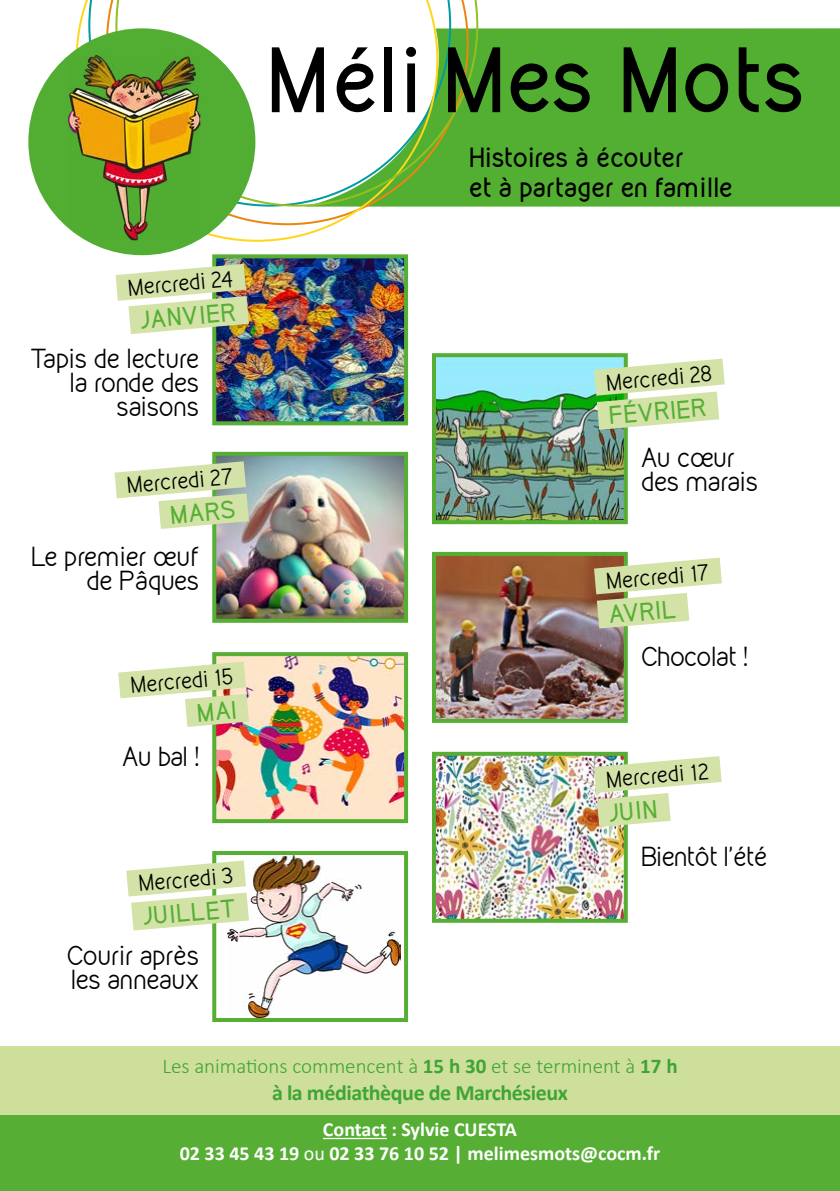
<style>
.page{position:relative;width:840px;height:1191px;background:#fff}
.page>*{position:absolute;margin:0;border:0;box-sizing:border-box;transform-origin:0 0}
.t1{font:700 80px "Kirvy";letter-spacing:-.005em;color:#000}
.t2{font:24px/24px "Kirvy";letter-spacing:-.03em;color:#000;text-align:right}
.t3{font:700 24px/30px "Kirvy";color:#000}
.t4{font:700 22px "Kirvy";color:#56af34}
.t5{font:700 22px "Calibri";letter-spacing:-.02em;color:#3fa535}
.t6{font:300 21px "Calibri";color:#3fa535}
.t7{font:20px "Kirvy";color:#000}
.t8{font:700 20px/24px "Calibri";color:#fff;text-align:center}
.s1{font-weight:700}
.s2{font-weight:400}
</style>
<div class="page">
<div style="left:0;top:1046px;width:839px;height:75px;background:#cedf9b"></div>
<div style="left:478px;top:28px;width:361px;height:179px;background:#53af32"></div>
<svg style="left:76px;top:0;width:291px;height:242px"></svg>
<svg style="left:115px;top:0;width:363px;height:207px"></svg>
<div style="left:28px;top:28px;width:227px;height:227px;background:#52ae32;border-radius:50%"></div>
<img style="left:68px;top:55px;width:132px;height:185px">
<div style="left:0;top:1115px;width:839px;height:76px;background:#56af34"></div>
<hr style="left:323px;top:1137px;width:63px;height:2px;background:#fff">
<img style="left:217px;top:259px;width:186px;height:161px">
<div style="left:212px;top:254px;width:196px;height:171px;border:4px solid #56af34"></div>
<svg style="left:116px;top:264px;width:133px;height:70px"></svg>
<img style="left:217px;top:457px;width:186px;height:161px">
<div style="left:212px;top:452px;width:196px;height:171px;border:4px solid #56af34"></div>
<svg style="left:114px;top:461px;width:135px;height:68px"></svg>
<img style="left:217px;top:657px;width:186px;height:161px">
<div style="left:212px;top:652px;width:196px;height:171px;border:4px solid #56af34"></div>
<img style="left:437px;top:358px;width:185px;height:161px">
<div style="left:432px;top:353px;width:195px;height:171px;border:4px solid #56af34"></div>
<img style="left:437px;top:757px;width:185px;height:160px">
<div style="left:432px;top:752px;width:195px;height:170px;border:4px solid #56af34"></div>
<svg style="left:593px;top:756px;width:128px;height:71px"></svg>
<svg style="left:593px;top:359px;width:131px;height:71px"></svg>
<img style="left:437px;top:557px;width:185px;height:161px">
<div style="left:432px;top:552px;width:195px;height:171px;border:4px solid #56af34"></div>
<svg style="left:593px;top:557px;width:128px;height:71px"></svg>
<img style="left:227px;top:856px;width:173px;height:161px">
<div style="left:212px;top:851px;width:196px;height:171px;border:4px solid #56af34"></div>
<svg style="left:126px;top:860px;width:123px;height:70px"></svg>
<svg style="left:118px;top:661px;width:131px;height:66px"></svg>
<h1 class="t1" style="left:268px;top:25px;width:540px">Méli Mes Mots</h1>
<p class="t7" style="left:127px;top:274px;width:107px;rotate:-5deg">Mercredi 24</p>
<p class="t4" style="left:139px;top:305px;width:97px;rotate:-5deg">JANVIER</p>
<p class="t2" style="left:31px;top:346px;width:171px">Tapis de lecture la ronde des saisons</p>
<p class="t7" style="left:126px;top:472px;width:108px;rotate:-5deg">Mercredi 27</p>
<p class="t4" style="left:169px;top:500px;width:67px;rotate:-5deg">MARS</p>
<p class="t2" style="left:31px;top:544px;width:170px">Le premier œuf de Pâques</p>
<p class="t7" style="left:129px;top:672px;width:105px;rotate:-5deg">Mercredi 15</p>
<p class="t2" style="left:122px;top:744px;width:79px">Au bal !</p>
<p class="t7" style="left:137px;top:870px;width:97px;rotate:-5deg">Mercredi 3</p>
<p class="t4" style="left:142px;top:901px;width:95px;rotate:-5deg">JUILLET</p>
<p class="t2" style="left:67px;top:943px;width:134px;text-align:left">Courir après les anneaux</p>
<p class="t3" style="left:469px;top:142px;width:265px">Histoires à écouter<br>et à partager en famille</p>
<p class="t7" style="left:605px;top:369px;width:108px;rotate:-5deg">Mercredi 28</p>
<p class="t4" style="left:607px;top:400px;width:99px;rotate:-5deg">FÉVRIER</p>
<p class="t2" style="left:640px;top:445px;width:119px;text-align:left">Au cœur des marais</p>
<p class="t7" style="left:605px;top:568px;width:105px;rotate:-5deg">Mercredi 17</p>
<p class="t4" style="left:607px;top:599px;width:69px;rotate:-5deg">AVRIL</p>
<p class="t2" style="left:640px;top:644px;width:109px">Chocolat !</p>
<p class="t7" style="left:605px;top:766px;width:104px;rotate:-5deg">Mercredi 12</p>
<p class="t4" style="left:607px;top:798px;width:51px;rotate:-5deg">JUIN</p>
<p class="t2" style="left:640px;top:844px;width:128px">Bientôt l’été</p>
<p class="t6" style="left:162px;top:1053px;width:516px">Les animations commencent à <span class="s1">15 h 30</span> et se terminent à <span class="s1">17 h</span></p>
<p class="t5" style="left:272px;top:1077px;width:297px">à la médiathèque de Marchésieux</p>
<p class="t8" style="left:180px;top:1117px;width:481px">Contact : Sylvie CUESTA<br>02 33 45 43 19 <span class="s2">ou</span> 02 33 76 10 52 | melimesmots@cocm.fr</p>
</div>
